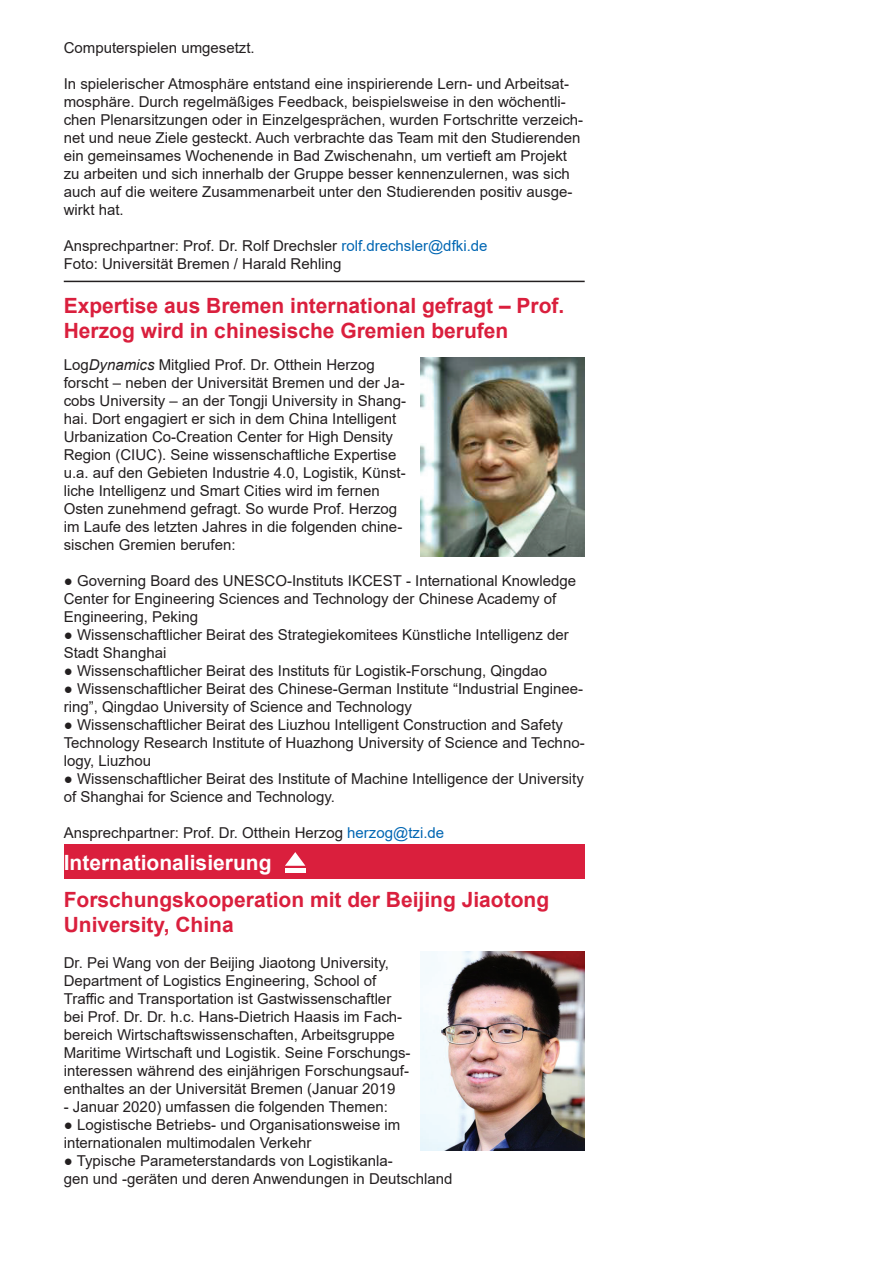
<style>
.page{position:relative;width:893px;height:1263px;background:#fff}
.page>*{position:absolute;margin:0;border:0;box-sizing:border-box;transform-origin:0 0}
.t1{font:700 21px/25.2px "Arial";color:#da1f3d}
.t2{font:700 21px "Arial";color:#fff}
.t3{font:15px/18px "Arial";color:#231f20}
.s1{color:#0166b3}
.s2{font-style:italic}
</style>
<div class="page">
<hr style="left:64px;top:281px;width:521px;height:1px;background:#231f20">
<img style="left:421px;top:357px;width:163px;height:199px">
<div style="left:64px;top:844px;width:521px;height:34px;background:#da1f3d"></div>
<hr style="left:285px;top:868px;width:20px;height:4px;background:#fff">
<svg style="left:285px;top:852px;width:20px;height:14px"></svg>
<img style="left:421px;top:952px;width:163px;height:198px">
<p class="t3" style="left:64px;top:39px;width:192px">Computerspielen umgesetzt.</p>
<p class="t3" style="left:64px;top:75px;width:521px">In spielerischer Atmosphäre entstand eine inspirierende Lern- und Arbeitsat&shy;mosphäre. Durch regelmäßiges Feedback, beispielsweise in den wöchentli&shy;chen Plenarsitzungen oder in Einzelgesprächen, wurden Fortschritte verzeich&shy;net und neue Ziele gesteckt. Auch verbrachte das Team mit den Studierenden ein gemeinsames Wochenende in Bad Zwischenahn, um vertieft am Projekt zu arbeiten und sich innerhalb der Gruppe besser kennenzulernen, was sich auch auf die weitere Zusammenarbeit unter den Studierenden positiv ausge&shy;wirkt hat.</p>
<p class="t3" style="left:64px;top:237px;width:425px">Ansprechpartner: Prof. Dr. Rolf Drechsler <span class="s1">rolf.drechsler@dfki.de<br></span>Foto: Universität Bremen / Harald Rehling</p>
<h1 class="t1" style="left:64px;top:293px;width:502px">Expertise aus Bremen international gefragt – Prof.<br>Herzog wird in chinesische Gremien berufen</h1>
<p class="t3" style="left:64px;top:356px;width:344px">Log<span class="s2">Dynamics</span> Mitglied Prof. Dr. Otthein Herzog forscht – neben der Universität Bremen und der Ja&shy;cobs University – an der Tongji University in Shang&shy;hai. Dort engagiert er sich in dem China Intelligent Urbanization Co-Creation Center for High Density Region (CIUC). Seine wissenschaftliche Expertise u.a. auf den Gebieten Industrie 4.0, Logistik, Künst&shy;liche Intelligenz und Smart Cities wird im fernen Osten zunehmend gefragt. So wurde Prof. Herzog im Laufe des letzten Jahres in die folgenden chine&shy;sischen Gremien berufen:</p>
<p class="t3" style="left:64px;top:572px;width:514px">● Governing Board des UNESCO-Instituts IKCEST - International Knowledge<br>Center for Engineering Sciences and Technology der Chinese Academy of<br>Engineering, Peking</p>
<p class="t3" style="left:64px;top:626px;width:507px">● Wissenschaftlicher Beirat des Strategiekomitees Künstliche Intelligenz der<br>Stadt Shanghai</p>
<p class="t3" style="left:64px;top:662px;width:485px">● Wissenschaftlicher Beirat des Instituts für Logistik-Forschung, Qingdao</p>
<p class="t3" style="left:64px;top:680px;width:521px">● Wissenschaftlicher Beirat des Chinese-German Institute “Industrial Enginee&shy;ring”, Qingdao University of Science and Technology</p>
<p class="t3" style="left:64px;top:716px;width:522px">● Wissenschaftlicher Beirat des Liuzhou Intelligent Construction and Safety<br>Technology Research Institute of Huazhong University of Science and Techno&shy;logy, Liuzhou</p>
<p class="t3" style="left:64px;top:770px;width:522px">● Wissenschaftlicher Beirat des Institute of Machine Intelligence der University of Shanghai for Science and Technology.</p>
<p class="t3" style="left:64px;top:824px;width:382px">Ansprechpartner: Prof. Dr. Otthein Herzog <span class="s1">herzog@tzi.de</span></p>
<h1 class="t2" style="left:64px;top:848px;width:209px">Internationalisierung</h1>
<h1 class="t1" style="left:64px;top:887px;width:487px">Forschungskooperation mit der Beijing Jiaotong<br>University, China</h1>
<p class="t3" style="left:64px;top:953px;width:348px">Dr. Pei Wang von der Beijing Jiaotong University, Department of Logistics Engineering, School of Traffic and Transportation ist Gastwissenschaftler bei Prof. Dr. Dr. h.c. Hans-Dietrich Haasis im Fach&shy;bereich Wirtschaftswissenschaften, Arbeitsgruppe Maritime Wirtschaft und Logistik. Seine Forschungs&shy;interessen während des einjährigen Forschungsauf&shy;enthaltes an der Universität Bremen (Januar 2019</p>
<p class="t3" style="left:64px;top:1097px;width:326px">- Januar 2020) umfassen die folgenden Themen:</p>
<p class="t3" style="left:64px;top:1115px;width:338px">● Logistische Betriebs- und Organisationsweise im internationalen multimodalen Verkehr</p>
<p class="t3" style="left:64px;top:1151px;width:390px">● Typische Parameterstandards von Logistikanla-<br>gen und -geräten und deren Anwendungen in Deutschland</p>
</div>
